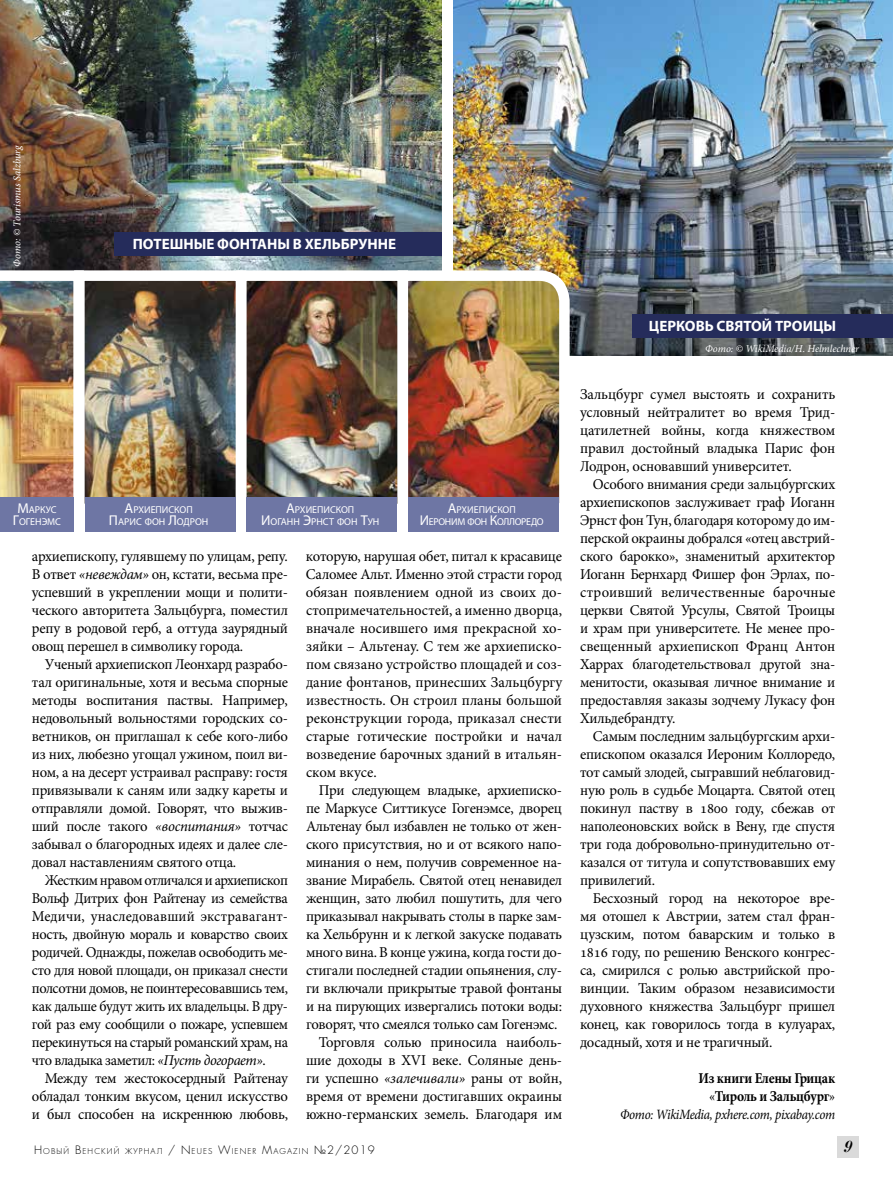
<style>
.page{position:relative;width:893px;height:1191px;background:#fff}
.page>*{position:absolute;margin:0;border:0;box-sizing:border-box;transform-origin:0 0}
.t1{font:italic 16.5px "Paragon Nord C";color:#000}
.t2{font:15px/18px "Minion Pro";letter-spacing:-.02em;color:#000;text-align:justify}
.t3{font:15px/18px "Minion Pro";letter-spacing:-.02em;color:#000;text-align:justify;scale:.96 1}
.t4{font:700 15px "Myriad Pro";color:#fff}
.t5{font:700 15px/18px "Minion Pro";letter-spacing:-.02em;color:#000;text-align:right;scale:.9 1}
.t6{font:italic 14.25px "Minion Pro";letter-spacing:-.025em;color:#000;scale:.9 1}
.t7{font:italic 10.5px "Minion Pro";letter-spacing:-.01em;color:#fff}
.t8{font:10.05px/12px "Myriad Pro";color:#fff;text-align:center}
.t9{font:10.05px/12px "Myriad Pro";letter-spacing:-.03em;color:#fff;text-align:center}
.t10{font:7.8px "Favorit Light C";letter-spacing:.145em;color:#000}
.s1{font-size:14.25px}
.s2{font-style:italic}
.s3{font-weight:400}
.s4{font-size:11.25px}
</style>
<div class="page">
<div style="left:838px;top:1136px;width:21px;height:22px;background:#dadada"></div>
<img style="left:453px;top:0;width:440px;height:355px">
<img style="left:0;top:0;width:442px;height:270px">
<img style="left:85px;top:281px;width:307px;height:216px">
<img style="left:0;top:270px;width:74px;height:244px">
<div style="left:236px;top:270px;width:172px;height:244px;border:10px solid #fff"></div>
<div style="left:74px;top:270px;width:172px;height:244px;border:10px solid #fff"></div>
<img style="left:392px;top:265px;width:183px;height:249px">
<div style="left:115px;top:232px;width:327px;height:23px;background:#252c5b"></div>
<div style="left:632px;top:314px;width:261px;height:23px;background:#252c5b"></div>
<div style="left:85px;top:497px;width:151px;height:34px;background:#6e76a4"></div>
<div style="left:246px;top:497px;width:151px;height:34px;background:#6e76a4"></div>
<div style="left:408px;top:497px;width:151px;height:34px;background:#6e76a4"></div>
<div style="left:0;top:497px;width:73px;height:34px;background:#6e76a4"></div>
<p class="t7" style="left:10px;top:267px;width:124px;rotate:-90deg">Фото: © Tourismus Salzburg</p>
<p class="t4" style="left:133px;top:235px;width:265px">ПОТЕШНЫЕ ФОНТАНЫ В ХЕЛЬБРУННЕ</p>
<p class="t8" style="left:13px;top:503px;width:50px"><span class="s1">М</span>аркус<br><span class="s1">Г</span>огенэмс</p>
<p class="t8" style="left:109px;top:503px;width:101px"><span class="s1">А</span>рхиепископ<br><span class="s1">П</span>арис фон <span class="s1">Л</span>одрон</p>
<p class="t8" style="left:261px;top:503px;width:120px"><span class="s1">А</span>рхиепископ<br><span class="s1">И</span> оганн <span class="s1">Э</span>рнст фон <span class="s1">Т</span>ун</p>
<p class="t9" style="left:420px;top:503px;width:125px"><span class="s1">А</span>рхиепископ<br><span class="s1">И</span> ероним фон <span class="s1">К</span>оллоредо</p>
<p class="t2" style="left:32px;top:547px;width:258px">архиепископу, гулявшему по улицам, репу.<br>В ответ <span class="s2">«невеждам»</span> он, кстати, весьма пре&shy;успевший в укреплении мощи и полити&shy;ческого авторитета Зальцбурга, поместил репу в родовой герб, а оттуда заурядный овощ перешел в символику города.</p>
<p class="t2" style="left:32px;top:655px;width:258px;text-indent:13px">Ученый архиепископ Леонхард разрабо&shy;тал оригинальные, хотя и весьма спорные методы воспитания паствы. Например, недовольный вольностями городских со&shy;ветников, он приглашал к себе кого-либо из них, любезно угощал ужином, поил ви&shy;ном, а на десерт устраивал расправу: гостя привязывали к саням или задку кареты и отправляли домой. Говорят, что выжив&shy;ший после такого <span class="s2">«воспитания»</span> тотчас забывал о благородных идеях и далее сле&shy;довал наставлениям святого отца.</p>
<p class="t3" style="left:32px;top:871px;width:268px;text-indent:13px">Жестким нравом отличался и архиепископ Вольф Дитрих фон Райтенау из семейства Медичи, унаследовавший экстравагант&shy;ность, двойную мораль и коварство своих родичей. Однажды, пожелав освободить ме&shy;сто для новой площади, он приказал снести полсотни домов, не поинтересовавшись тем, как дальше будут жить их владельцы. В дру&shy;гой раз ему сообщили о пожаре, успевшем перекинуться на старый романский храм, на что владыка заметил: <span class="s2">«Пусть догорает»</span>.</p>
<p class="t2" style="left:32px;top:1069px;width:258px;text-indent:13px">Между тем жестокосердный Райтенау обладал тонким вкусом, ценил искусство и был способен на искреннюю любовь,</p>
<p class="t2" style="left:306px;top:547px;width:258px">которую, нарушая обет, питал к красавице Саломее Альт. Именно этой страсти город обязан появлением одной из своих до&shy;стопримечательностей, а именно дворца, вначале носившего имя прекрасной хо&shy;зяйки – Альтенау. С тем же архиеписко&shy;пом связано устройство площадей и соз&shy;дание фонтанов, принесших Зальцбургу известность. Он строил планы большой реконструкции города, приказал снести старые готические постройки и начал возведение барочных зданий в итальян&shy;ском вкусе.</p>
<p class="t2" style="left:319px;top:781px;width:245px">При следующем владыке, архиеписко-</p>
<p class="t2" style="left:306px;top:799px;width:258px">пе Маркусе Ситтикусе Гогенэмсе, дворец</p>
<p class="t2" style="left:306px;top:817px;width:258px">Альтенау был избавлен не только от жен-</p>
<p class="t2" style="left:306px;top:835px;width:258px">ского присутствия, но и от всякого напо-</p>
<p class="t2" style="left:306px;top:853px;width:258px">минания о нем, получив современное на-</p>
<p class="t2" style="left:306px;top:871px;width:258px">звание Мирабель. Святой отец ненавидел</p>
<p class="t2" style="left:306px;top:889px;width:258px">женщин, зато любил пошутить, для чего</p>
<p class="t2" style="left:306px;top:907px;width:258px">приказывал накрывать столы в парке зам-</p>
<p class="t2" style="left:306px;top:925px;width:258px">ка Хельбрунн и к легкой закуске подавать</p>
<p class="t2" style="left:306px;top:943px;width:258px">много вина. В конце ужина, когда гости до-</p>
<p class="t2" style="left:306px;top:961px;width:258px">стигали последней стадии опьянения, слу-</p>
<p class="t2" style="left:306px;top:979px;width:258px">ги включали прикрытые травой фонтаны</p>
<p class="t2" style="left:306px;top:997px;width:258px">и на пирующих извергались потоки воды:</p>
<p class="t2" style="left:306px;top:1015px;width:253px">говорят, что смеялся только сам Гогенэмс.</p>
<p class="t2" style="left:319px;top:1033px;width:245px">Торговля солью приносила наиболь-</p>
<p class="t2" style="left:306px;top:1051px;width:258px">шие доходы в XVI веке. Соляные день-</p>
<p class="t2" style="left:306px;top:1069px;width:258px">ги успешно <span class="s2">«залечивали»</span> раны от войн,</p>
<p class="t2" style="left:306px;top:1087px;width:258px">время от времени достигавших окраины</p>
<p class="t2" style="left:306px;top:1105px;width:258px">южно-германских земель. Благодаря им</p>
<p class="t4" style="left:649px;top:316px;width:189px">ЦЕРКОВЬ СВЯТОЙ ТРОИЦЫ</p>
<p class="t7" style="left:705px;top:342px;width:155px">Фото: © WikiMedia/H. Helmlechner</p>
<p class="t2" style="left:580px;top:385px;width:257px">Зальцбург сумел выстоять и сохранить условный нейтралитет во время Трид&shy;цатилетней войны, когда княжеством правил достойный владыка Парис фон Лодрон, основавший университет.</p>
<p class="t2" style="left:580px;top:475px;width:257px;text-indent:13px">Особого внимания среди зальцбургских архиепископов заслуживает граф Иоганн Эрнст фон Тун, благодаря которому до им&shy;перской окраины добрался «отец австрий&shy;ского барокко», знаменитый архитектор Иоганн Бернхард Фишер фон Эрлах, по&shy;строивший величественные барочные церкви Святой Урсулы, Святой Троицы и храм при университете. Не менее про&shy;свещенный архиепископ Франц Антон Харрах благодетельствовал другой зна&shy;менитости, оказывая личное внимание и предоставляя заказы зодчему Лукасу фон Хильдебрандту.</p>
<p class="t2" style="left:580px;top:727px;width:257px;text-indent:13px">Самым последним зальцбургским архи&shy;епископом оказался Иероним Коллоредо, тот самый злодей, сыгравший неблаговид&shy;ную роль в судьбе Моцарта. Святой отец покинул паству в 1800 году, сбежав от наполеоновских войск в Вену, где спустя три года добровольно-принудительно от&shy;казался от титула и сопутствовавших ему привилегий.</p>
<p class="t2" style="left:580px;top:889px;width:257px;text-indent:13px">Бесхозный город на некоторое вре&shy;мя отошел к Австрии, затем стал фран&shy;цузским, потом баварским и только в 1816 году, по решению Венского конгрес&shy;са, смирился с ролью австрийской про&shy;винции. Таким образом независимости духовного княжества Зальцбург пришел конец, как говорилось тогда в кулуарах, досадный, хотя и не трагичный.</p>
<p class="t5" style="left:698px;top:1069px;width:153px">Из книги Елены Грицак <span class="s3">«</span>Тироль и Зальцбург<span class="s3">»</span></p>
<p class="t6" style="left:620px;top:1105px;width:241px">Фото: WikiMedia, pxhere.com, pixabay.com</p>
<p class="t10" style="left:34px;top:1145px;width:342px"><span class="s4">Н</span>ОВЫЙ <span class="s4">В</span>ЕНСКИЙ ЖУРНАЛ <span class="s4">/</span> <span class="s4">N</span>EUES <span class="s4">W</span>IEN ER <span class="s4">M</span>AGAZIN <span class="s4">№2/2019</span></p>
<p class="t1" style="left:843px;top:1137px;width:10px">9</p>
</div>
